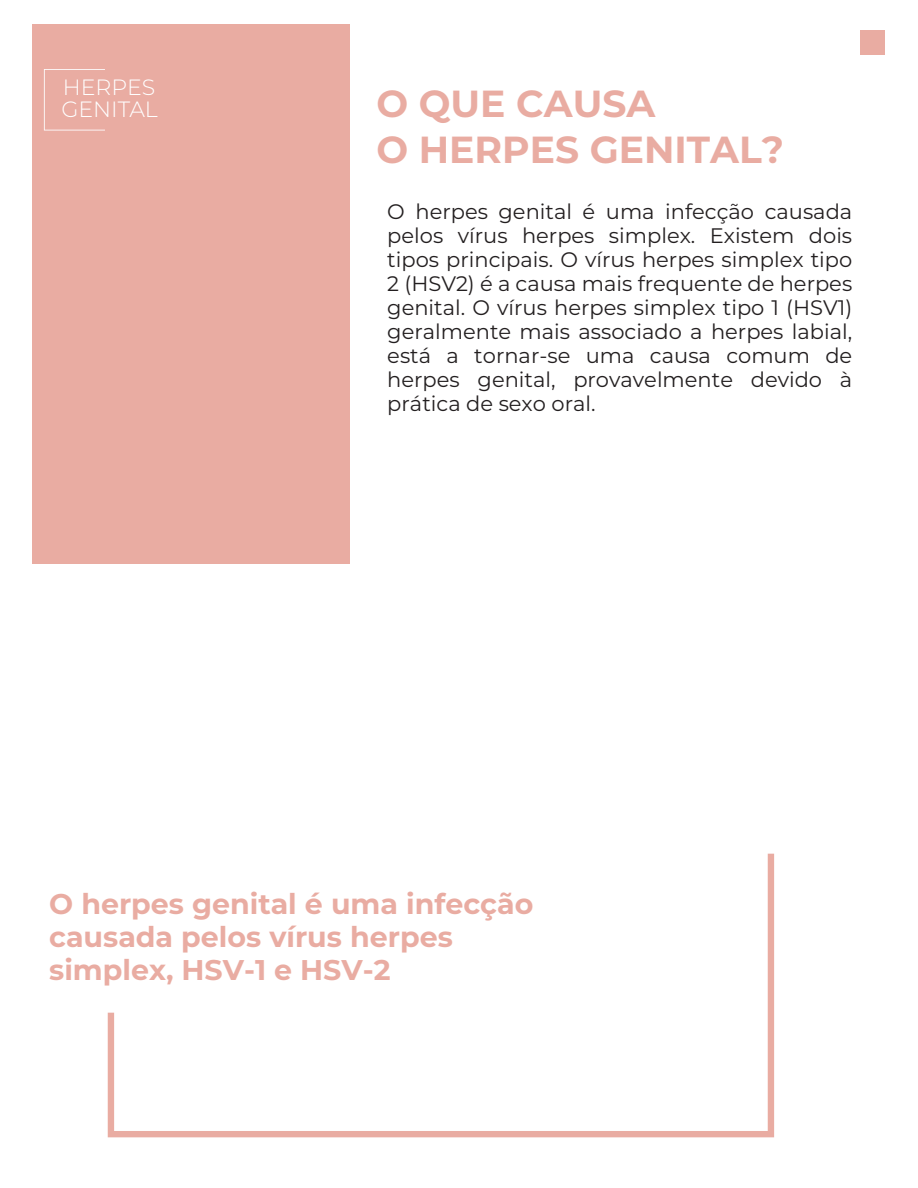
<style>
.page{position:relative;width:918px;height:1188px;background:#fff}
.page>*{position:absolute;margin:0;border:0;box-sizing:border-box;transform-origin:0 0}
.t1{font:700 37.65px/45.2px "Montserrat";color:#e9aca2}
.t2{font:700 28.5px/33px "Montserrat";color:#e9aca2}
.t3{font:300 22.05px "Montserrat";color:#fff}
.t4{font:21px/24px "Montserrat";color:#231f20;text-align:justify}
</style>
<div class="page">
<div style="left:32px;top:24px;width:318px;height:540px;background:#e9aca2"></div>
<svg style="left:44px;top:69px;width:61px;height:62px"></svg>
<svg style="left:108px;top:854px;width:666px;height:283px"></svg>
<div style="left:860px;top:30px;width:24px;height:25px;background:#e9aca2"></div>
<p class="t3" style="left:63px;top:73px;width:94px">HERPES</p>
<p class="t3" style="left:61px;top:95px;width:98px">GENITAL</p>
<h1 class="t1" style="left:376px;top:80px;width:409px">O QUE CAUSA<br>O HERPES GENITAL?</h1>
<p class="t4" style="left:387px;top:199px;width:467px">O herpes genital é uma infecção causada pelos vírus herpes simplex. Existem dois tipos principais. O vírus herpes simplex tipo 2 (HSV2) é a causa mais frequente de herpes genital. O vírus herpes simplex tipo 1 (HSV1) geralmente mais associado a herpes labial, está a tornar-se uma causa comum de herpes genital, provavelmente devido à prática de sexo oral.</p>
<h2 class="t2" style="left:49px;top:886px;width:486px">O herpes genital é uma infecção causada pelos vírus herpes simplex, HSV-1 e HSV-2</h2>
</div>
